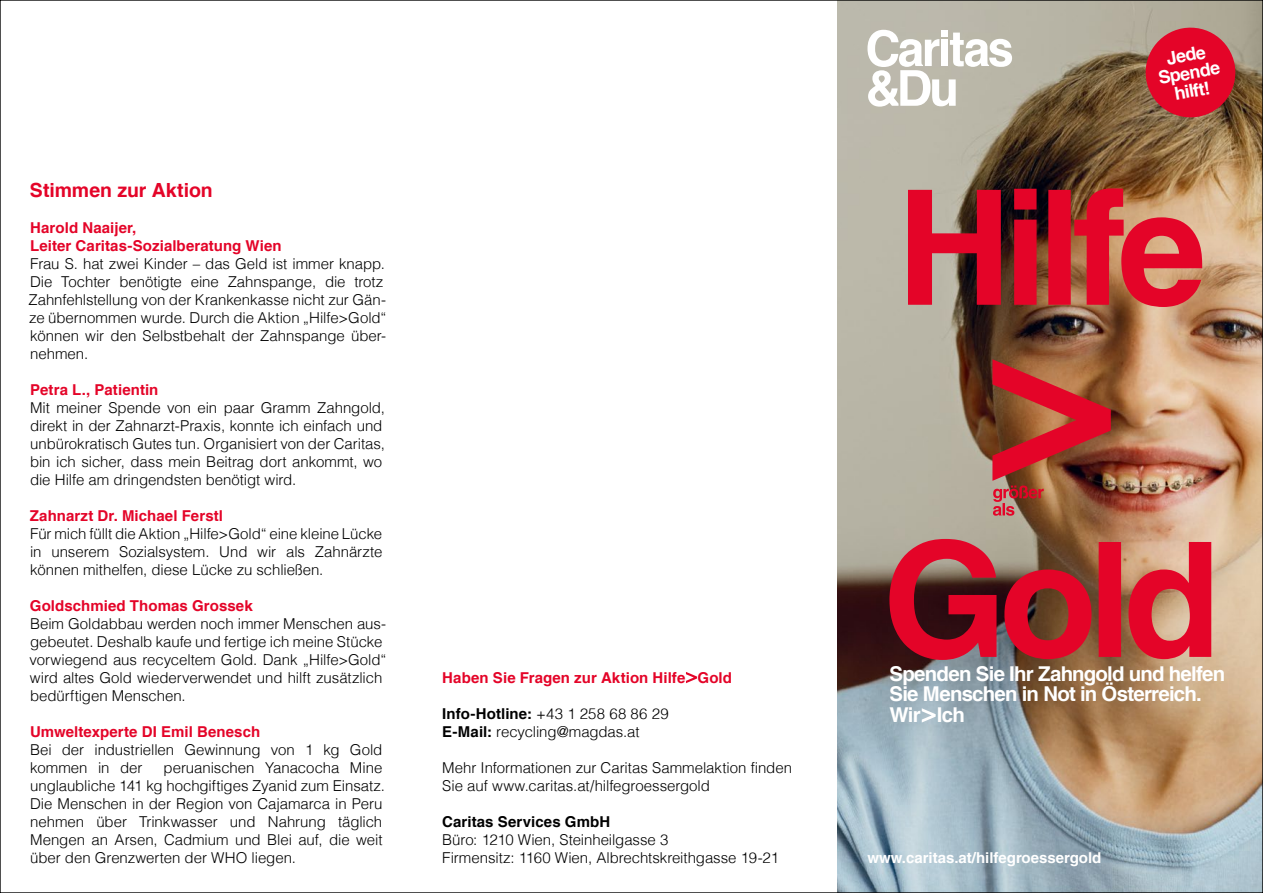
<style>
.page{position:relative;width:1263px;height:893px;background:#fff}
.page>*{position:absolute;margin:0;border:0;box-sizing:border-box;transform-origin:0 0}
.Subline_36pt{font:700 20.4px/20.4px "Helvetica LT Com";letter-spacing:-.035em;color:#fff}
.t1{font:700 19.5px "Helvetica LT Com";letter-spacing:-.005em;color:#e40428}
.t2{font:700 18px "Helvetica LT Com";color:#fff}
.t3{font:300 15px/18px "Helvetica LT Com";letter-spacing:-.005em;color:#000}
.t4{font:700 15px "Helvetica LT Com";letter-spacing:.005em;color:#e40428}
.t5{font:700 15px "Helvetica LT Com";letter-spacing:.005em;color:#000}
.t6{font:700 15px "Helvetica LT Com";color:#fff}
.s1{font-weight:300}
.s2{font-weight:700}
</style>
<div class="page">
<img style="left:838px;top:2px;width:423px;height:889px">
<svg style="left:867px;top:30px;width:145px;height:77px"></svg>
<svg style="left:889px;top:539px;width:322px;height:121px;background:#b3343c"></svg>
<svg style="left:908px;top:188px;width:294px;height:119px;background:#bd353d"></svg>
<svg style="left:992px;top:359px;width:119px;height:157px;background:#a63e31"></svg>
<svg style="left:922px;top:708px;width:14px;height:14px"></svg>
<svg style="left:686px;top:672px;width:11px;height:11px"></svg>
<svg style="left:1142px;top:24px;width:97px;height:97px;background:#c82d3c"></svg>
<p class="t1" style="left:30px;top:178px;width:184px">Stimmen zur Aktion</p>
<p class="t4" style="left:30px;top:219px;width:108px">Harold Naaijer,</p>
<p class="t4" style="left:30px;top:237px;width:253px">Leiter Caritas-Sozialberatung Wien</p>
<p class="t3" style="left:28px;top:255px;width:359px">Frau S. hat zwei Kinder – das Geld ist immer knapp.<br>Die Tochter benötigte eine Zahnspange, die trotz Zahnfehlstellung von der Krankenkasse nicht zur Gän&shy;ze übernommen wurde. Durch die Aktion „Hilfe&gt;Gold“ können wir den Selbstbehalt der Zahnspange über&shy;nehmen.</p>
<p class="t4" style="left:30px;top:381px;width:130px">Petra L., Patientin</p>
<p class="t3" style="left:30px;top:399px;width:356px">Mit meiner Spende von ein paar Gramm Zahngold, direkt in der Zahnarzt-Praxis, konnte ich einfach und unbürokratisch Gutes tun. Organisiert von der Caritas, bin ich sicher, dass mein Beitrag dort ankommt, wo die Hilfe am dringendsten benötigt wird.</p>
<p class="t4" style="left:30px;top:507px;width:195px">Zahnarzt Dr. Michael Ferstl</p>
<p class="t3" style="left:30px;top:525px;width:354px;text-align:justify">Für mich füllt die Aktion „Hilfe&gt;Gold“ eine kleine Lücke in unserem Sozialsystem. Und wir als Zahnärzte können mithelfen, diese Lücke zu schließen.</p>
<p class="t4" style="left:30px;top:597px;width:224px">Goldschmied Thomas Grossek</p>
<p class="t3" style="left:30px;top:615px;width:358px">Beim Goldabbau werden noch immer Menschen aus&shy;gebeutet. Deshalb kaufe und fertige ich meine Stücke vorwiegend aus recyceltem Gold. Dank „Hilfe&gt;Gold“ wird altes Gold wiederverwendet und hilft zusätzlich bedürftigen Menschen.</p>
<p class="t4" style="left:30px;top:723px;width:232px">Umweltexperte DI Emil Benesch</p>
<p class="t3" style="left:30px;top:741px;width:354px">Bei der industriellen Gewinnung von 1 kg Gold kommen in der</p>
<p class="t3" style="left:30px;top:759px;width:356px;text-indent:134px">peruanischen Yanacocha Mine unglaubliche 141 kg hochgiftiges Zyanid zum Einsatz.<br>Die Menschen in der Region von Cajamarca in Peru nehmen über Trinkwasser und Nahrung täglich Mengen an Arsen, Cadmium und Blei auf, die weit über den Grenzwerten der WHO liegen.</p>
<p class="t4" style="left:442px;top:669px;width:291px">Haben Sie Fragen zur Aktion Hilfe Gold</p>
<p class="t5" style="left:442px;top:705px;width:228px">Info-Hotline: <span class="s1">+43 1 258 68 86 29</span></p>
<p class="t3" style="left:442px;top:723px;width:199px"><span class="s2">E-Mail:</span> recycling@magdas.at</p>
<p class="t3" style="left:442px;top:759px;width:351px">Mehr Informationen zur Caritas Sammelaktion finden<br>Sie auf www.caritas.at/hilfegroessergold</p>
<p class="t5" style="left:442px;top:813px;width:170px">Caritas Services GmbH</p>
<p class="t3" style="left:442px;top:831px;width:228px">Büro: 1210 Wien, Steinheilgasse 3</p>
<p class="t3" style="left:442px;top:849px;width:338px">Firmensitz: 1160 Wien, Albrechtskreithgasse 19-21</p>
<p class="t2" style="left:1165px;top:48px;width:41px;rotate:-10deg">Jede</p>
<p class="t2" style="left:1157px;top:67px;width:64px;rotate:-10deg">Spende</p>
<p class="t2" style="left:1173px;top:83px;width:37px;rotate:-10deg">hilft!</p>
<p class="Subline_36pt" style="left:889px;top:664px;width:337px">Spenden Sie Ihr Zahngold und helfen<br>Sie Menschen in Not in Österreich.</p>
<p class="Subline_36pt" style="left:889px;top:704px;width:77px">Wir Ich</p>
<p class="t6" style="left:867px;top:849px;width:235px">www.caritas.at/hilfegroessergold</p>
</div>
